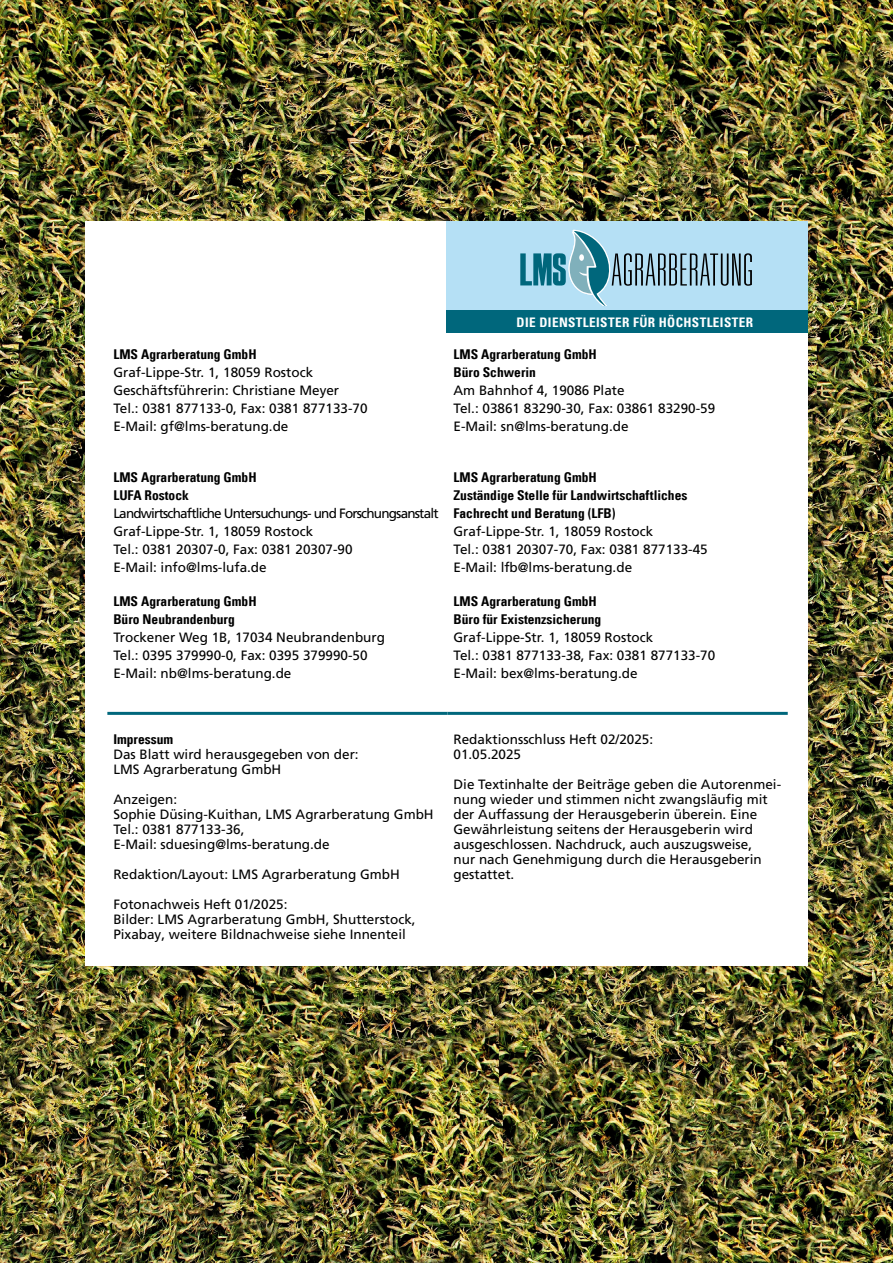
<style>
.page{position:relative;width:893px;height:1263px;background:#fff}
.page>*{position:absolute;margin:0;border:0;box-sizing:border-box;transform-origin:0 0}
.t1{font:13.5px/15px "Frutiger LT Com";color:#000}
.t2{font:13.5px/18px "Univers Com 67 Bold Cond";color:#000}
.t3{font:13.5px/18px "Frutiger LT Com";letter-spacing:-.03em;color:#000}
.t4{font:13.2px "Univers Com 67 Bold Cond";letter-spacing:.03em;color:#fff}
</style>
<div class="page">
<img style="left:0;top:0;width:893px;height:1263px">
<div style="left:85px;top:221px;width:723px;height:744px;background:#fff"></div>
<hr style="left:107px;top:712px;width:341px;height:3px;background:#00677c">
<hr style="left:448px;top:712px;width:340px;height:3px;background:#00677c">
<div style="left:446px;top:221px;width:362px;height:89px;background:#b5e0f5"></div>
<div style="left:446px;top:310px;width:362px;height:23px;background:#00677c"></div>
<svg style="left:520px;top:230px;width:232px;height:75px"></svg>
<p class="t2" style="left:113px;top:345px;width:145px">LMS Agrarberatung GmbH</p>
<p class="t1" style="left:113px;top:364px;width:256px;line-height:18px">Graf-Lippe-Str. 1, 18059 Rostock Geschäftsführerin: Christiane Meyer Tel.: 0381 877133-0, Fax: 0381 877133-70<br>E-Mail: gf@lms-beratung.de</p>
<p class="t2" style="left:113px;top:469px;width:145px">LMS Agrarberatung GmbH<br>LUFA Rostock</p>
<p class="t3" style="left:113px;top:505px;width:327px">Landwirtschaftliche Untersuchungs- und Forschungsanstalt Graf-Lippe-Str. 1, 18059 Rostock<br>Tel.: 0381 20307-0, Fax: 0381 20307-90<br>E-Mail: info@lms-lufa.de</p>
<p class="t2" style="left:113px;top:592px;width:145px">LMS Agrarberatung GmbH<br>Büro Neubrandenburg</p>
<p class="t1" style="left:113px;top:628px;width:273px;line-height:18px">Trockener Weg 1B, 17034 Neubrandenburg<br>Tel.: 0395 379990-0, Fax: 0395 379990-50<br>E-Mail: nb@lms-beratung.de</p>
<p class="t4" style="left:517px;top:314px;width:238px">DIE DIENSTLEISTER FÜR HÖCHSTLEISTER</p>
<p class="t2" style="left:454px;top:345px;width:145px">LMS Agrarberatung GmbH<br>Büro Schwerin</p>
<p class="t1" style="left:454px;top:381px;width:263px;line-height:18px">Am Bahnhof 4, 19086 Plate<br>Tel.: 03861 83290-30, Fax: 03861 83290-59<br>E-Mail: sn@lms-beratung.de</p>
<p class="t2" style="left:454px;top:469px;width:235px">LMS Agrarberatung GmbH<br>Zuständige Stelle für Landwirtschaftliches<br>Fachrecht und Beratung (LFB)</p>
<p class="t1" style="left:454px;top:523px;width:256px;line-height:18px">Graf-Lippe-Str. 1, 18059 Rostock<br>Tel.: 0381 20307-70, Fax: 0381 877133-45<br>E-Mail: lfb@lms-beratung.de</p>
<p class="t2" style="left:454px;top:592px;width:149px">LMS Agrarberatung GmbH<br>Büro für Existenzsicherung</p>
<p class="t1" style="left:454px;top:628px;width:263px;line-height:18px">Graf-Lippe-Str. 1, 18059 Rostock<br>Tel.: 0381 877133-38, Fax: 0381 877133-70<br>E-Mail: bex@lms-beratung.de</p>
<p class="t2" style="left:113px;top:730px;width:61px">Impressum</p>
<p class="t1" style="left:113px;top:747px;width:247px">Das Blatt wird herausgegeben von der:<br>LMS Agrarberatung GmbH</p>
<p class="t1" style="left:113px;top:792px;width:322px">Anzeigen:<br>Sophie Düsing-Kuithan, LMS Agrarberatung GmbH<br>Tel.: 0381 877133-36,<br>E-Mail: sduesing@lms-beratung.de</p>
<p class="t1" style="left:113px;top:867px;width:288px">Redaktion/Layout: LMS Agrarberatung GmbH</p>
<p class="t1" style="left:113px;top:897px;width:304px">Fotonachweis Heft 01/2025:<br>Bilder: LMS Agrarberatung GmbH, Shutterstock,<br>Pixabay, weitere Bildnachweise siehe Innenteil</p>
<p class="t1" style="left:454px;top:732px;width:201px">Redaktionsschluss Heft 02/2025:<br>01.05.2025</p>
<p class="t1" style="left:454px;top:777px;width:329px">Die Textinhalte der Beiträge geben die Autorenmei&shy;nung wieder und stimmen nicht zwangsläufig mit der Auffassung der Herausgeberin überein. Eine Gewährleistung seitens der Herausgeberin wird ausgeschlossen. Nachdruck, auch auszugsweise,<br>nur nach Genehmigung durch die Herausgeberin gestattet.</p>
</div>
